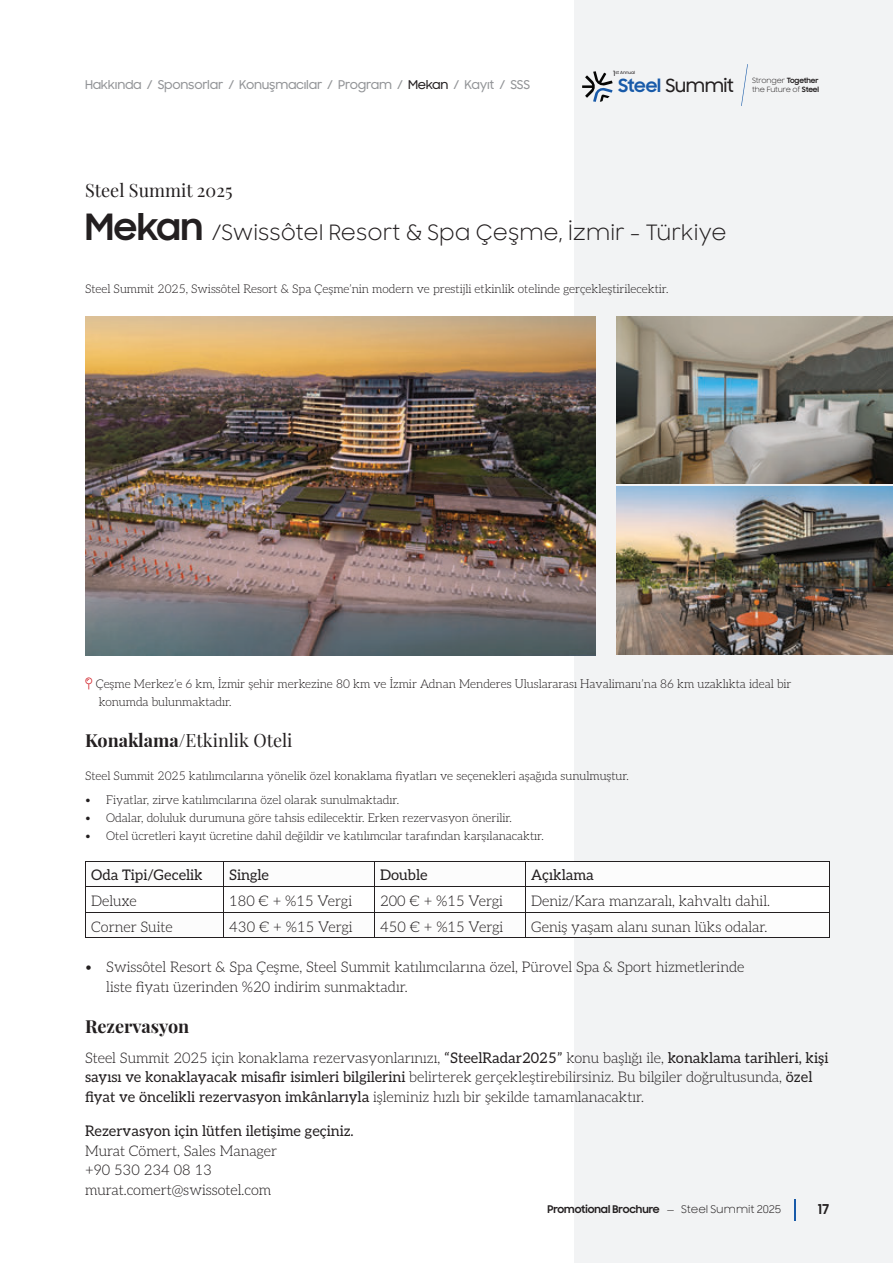
<style>
.page{position:relative;width:893px;height:1263px;background:#fff}
.page>*{position:absolute;margin:0;border:0;box-sizing:border-box;transform-origin:0 0}
.t1{font:21px "Samsung Sharp Sans";color:#231f20}
.t2{font:18px "Playfair Display";color:#231f20}
.t3{font:700 18px "Playfair Display";color:#231f20}
.t4{font:500 18px "Samsung Sharp Sans";letter-spacing:-.03em;color:#231f20}
.t5{font:300 14.7px/19.5px "Aleo";color:#231f20}
.t6{font:14.7px "Aleo";color:#231f20}
.t7{font:700 13.5px "Samsung Sharp Sans";color:#231f20}
.t8{font:300 12px/18px "Aleo";color:#231f20}
.t9{font:500 12px "Samsung Sharp Sans";letter-spacing:-.025em;color:#939598}
.t10{font:700 10.5px "Samsung Sharp Sans";color:#231f20}
.t11{font:7.2px/8.6px "Samsung Sharp Sans";letter-spacing:-.035em;color:#231f20}
.t12{font:500 4.2px "Samsung Sharp Sans";letter-spacing:-.005em;color:#231f20}
.s1{color:#231f20}
.s2{font-size:7.2px}
.s3{font-weight:700;color:#185aa9}
.s4{font-weight:700}
.s5{font-weight:700;font-size:36px}
.s6{color:#d1232a}
.s7{font-weight:400}
</style>
<div class="page">
<div style="left:574px;top:0;width:319px;height:1263px;background:#f2f3f4"></div>
<img style="left:85px;top:317px;width:510px;height:339px">
<img style="left:617px;top:317px;width:276px;height:166px">
<img style="left:617px;top:487px;width:276px;height:167px">
<svg style="left:85px;top:861px;width:745px;height:76px"></svg>
<hr style="left:85px;top:937px;width:138px;height:1px;background:#231f20">
<hr style="left:223px;top:937px;width:151px;height:1px;background:#231f20">
<hr style="left:374px;top:937px;width:151px;height:1px;background:#231f20">
<hr style="left:525px;top:937px;width:304px;height:1px;background:#231f20">
<svg style="left:582px;top:71px;width:31px;height:31px"></svg>
<svg style="left:741px;top:64px;width:7px;height:42px"></svg>
<svg style="left:794px;top:1199px;width:1px;height:21px"></svg>
<p class="t9" style="left:85px;top:76px;width:447px">Hakkında / Sponsorlar / Konuşmacılar / Program / <span class="s1">Mekan</span> / Kayıt / SSS</p>
<p class="t12" style="left:613px;top:69px;width:24px"><span class="s2">1</span>st Annual</p>
<p class="t4" style="left:618px;top:72px;width:117px"><span class="s3">Steel</span> Summit</p>
<p class="t11" style="left:752px;top:76px;width:68px">Stronger <span class="s4">Together </span>the Future of <span class="s4">Steel</span></p>
<p class="t2" style="left:85px;top:176px;width:149px">Steel Summit 2025</p>
<h1 class="t1" style="left:85px;top:217px;width:643px"><span class="s5">Mekan</span> /Swissôtel Resort &amp; Spa Çeşme, İzmir - Türkiye</h1>
<p class="t8" style="left:85px;top:279px;width:585px">Steel Summit 2025, Swissôtel Resort &amp; Spa Çeşme’nin modern ve prestijli etkinlik otelinde gerçekleştirilecektir.</p>
<p class="t8" style="left:99px;top:674px;width:694px;text-indent:-14px"><span class="s6">❖</span> Çeşme Merkez’e 6 km, İzmir şehir merkezine 80 km ve İzmir Adnan Menderes Uluslararası Havalimanı’na 86 km uzaklıkta ideal bir konumda bulunmaktadır.</p>
<p class="t2" style="left:85px;top:726px;width:209px"><span class="s4">Konaklama</span>/Etkinlik Oteli</p>
<p class="t8" style="left:85px;top:767px;width:545px">Steel Summit 2025 katılımcılarına yönelik özel konaklama fiyatları ve seçenekleri aşağıda sunulmuştur.</p>
<p class="t8" style="left:85px;top:790px;width:315px">• Fiyatlar, zirve katılımcılarına özel olarak sunulmaktadır.</p>
<p class="t8" style="left:85px;top:808px;width:428px">• Odalar, doluluk durumuna göre tahsis edilecektir. Erken rezervasyon önerilir.</p>
<p class="t8" style="left:85px;top:826px;width:460px">• Otel ücretleri kayıt ücretine dahil değildir ve katılımcılar tarafından karşılanacaktır.</p>
<p class="t6" style="left:91px;top:864px;width:113px">Oda Tipi/Gecelik</p>
<p class="t6" style="left:229px;top:864px;width:41px">Single</p>
<p class="t6" style="left:380px;top:864px;width:49px">Double</p>
<p class="t6" style="left:531px;top:864px;width:64px">Açıklama</p>
<p class="t5" style="left:91px;top:890px;width:47px">Deluxe</p>
<p class="t5" style="left:229px;top:890px;width:124px">180 € + %15 Vergi</p>
<p class="t5" style="left:380px;top:890px;width:124px">200 € + %15 Vergi</p>
<p class="t5" style="left:531px;top:890px;width:240px">Deniz/Kara manzaralı, kahvaltı dahil.</p>
<p class="t5" style="left:91px;top:916px;width:83px">Corner Suite</p>
<p class="t5" style="left:229px;top:916px;width:125px">430 € + %15 Vergi</p>
<p class="t5" style="left:380px;top:916px;width:124px">450 € + %15 Vergi</p>
<p class="t5" style="left:531px;top:916px;width:238px">Geniş yaşam alanı sunan lüks odalar.</p>
<p class="t5" style="left:106px;top:957px;width:640px;text-indent:-21px">• Swissôtel Resort &amp; Spa Çeşme, Steel Summit katılımcılarına özel, Pürovel Spa &amp; Sport hizmetlerinde liste fiyatı üzerinden %20 indirim sunmaktadır.</p>
<p class="t3" style="left:85px;top:1012px;width:106px">Rezervasyon</p>
<p class="t5" style="left:85px;top:1047px;width:745px">Steel Summit 2025 için konaklama rezervasyonlarınızı, <span class="s7">“SteelRadar2025”</span> konu başlığı ile, <span class="s7">konaklama tarihleri, kişi sayısı ve konaklayacak misafir isimleri bilgilerini</span> belirterek gerçekleştirebilirsiniz. Bu bilgiler doğrultusunda, <span class="s7">özel fiyat ve öncelikli rezervasyon imkânlarıyla</span> işleminiz hızlı bir şekilde tamamlanacaktır.</p>
<p class="t6" style="left:85px;top:1119px;width:270px">Rezervasyon için lütfen iletişime geçiniz.</p>
<p class="t5" style="left:85px;top:1140px;width:194px">Murat Cömert, Sales Manager +90 530 234 08 13 murat.comert@swissotel.com</p>
<p class="t10" style="left:547px;top:1201px;width:235px">Promotional Brochure <span class="s7">— Steel Summit 2025</span></p>
<p class="t7" style="left:818px;top:1199px;width:13px">17</p>
</div>
